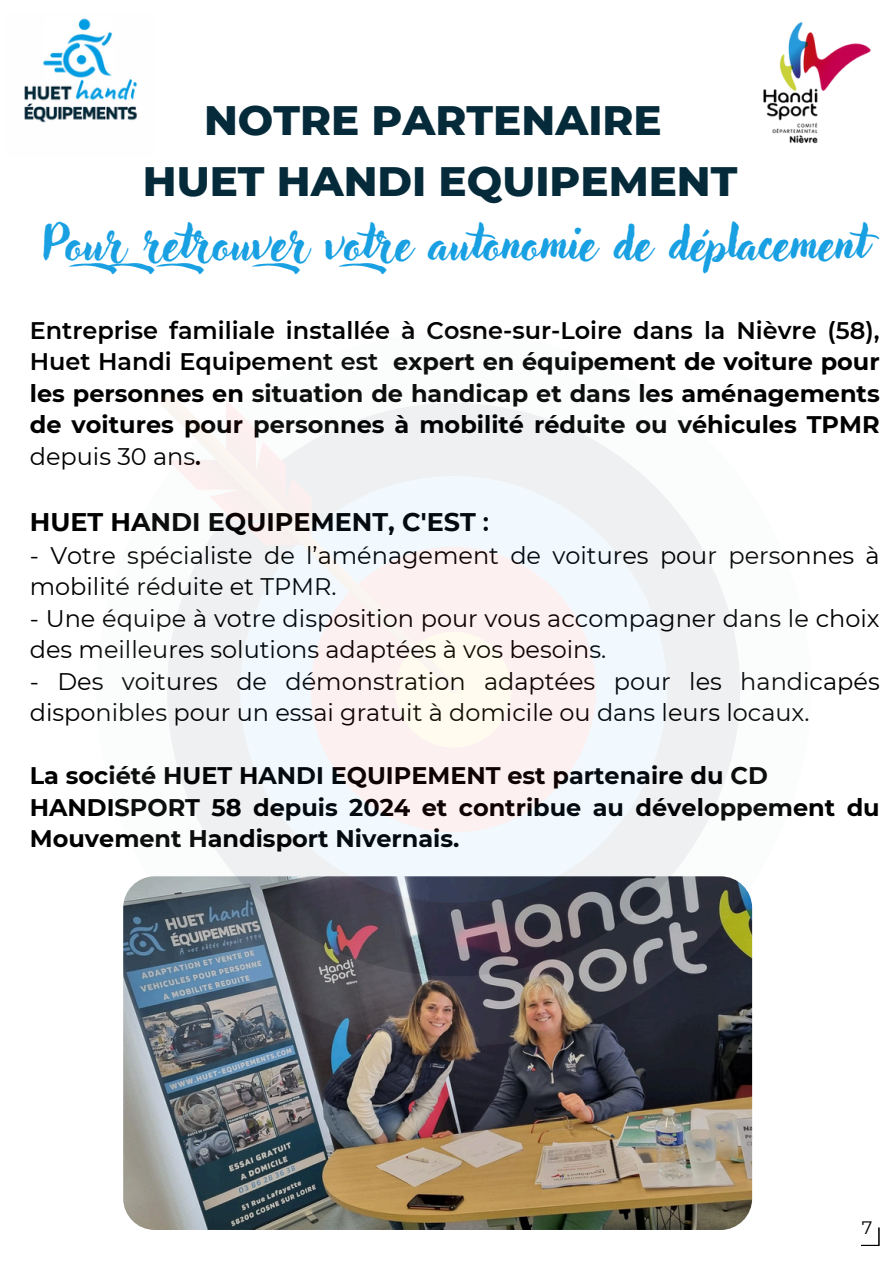
<style>
.page{position:relative;width:894px;height:1264px;background:#fff}
.page>*{position:absolute;margin:0;border:0;box-sizing:border-box;transform-origin:0 0}
.t1{font:47.25px "Adlery Pro Swash";color:#18a0e2}
.t2{font:800 42px "Montserrat";color:#052a39}
.t3{font:700 25.5px "Montserrat";color:#000}
.t4{font:700 24px/31.5px "Montserrat";color:#000}
.t5{font:24px/31.5px "Montserrat";color:#000}
.t6{font:18px "Montserrat";color:#000}
.s1{font-weight:600}
.s2{font-weight:400}
</style>
<div class="page">
<svg style="left:861px;top:1227px;width:18px;height:19px"></svg>
<img style="left:24px;top:18px;width:114px;height:105px">
<img style="left:123px;top:876px;width:629px;height:353px;border-radius:32px">
<img style="left:763px;top:22px;width:108px;height:122px">
<svg style="left:123px;top:403px;width:630px;height:643px"></svg>
<svg style="left:160px;top:403px;width:298px;height:291px"></svg>
<svg style="left:160px;top:393px;width:152px;height:152px"></svg>
<p class="t2" style="left:204px;top:95px;width:459px">NOTRE PARTENAIRE</p>
<p class="t2" style="left:143px;top:155px;width:596px">HUET HANDI EQUIPEMENT</p>
<p class="t1" style="left:42px;top:221px;width:826px">Pourretrouvervotre autonomie de déplacement</p>
<p class="t4" style="left:30px;top:314px;width:851px;text-align:justify"><span class="s1">Entreprise familiale installée à Cosne-sur-Loire dans la Nièvre (58), Huet Handi Equipement est</span> expert en équipement de voiture pour les personnes en situation de handicap et dans les aménagements de voitures pour personnes à mobilité réduite ou véhicules TPMR <span class="s2">depuis 30 ans</span><span class="s1">.</span></p>
<p class="t3" style="left:30px;top:506px;width:460px">HUET HANDI EQUIPEMENT, C'EST <span class="s1">:</span></p>
<p class="t5" style="left:30px;top:539px;width:851px">- Votre spécialiste de l’aménagement de voitures pour personnes à mobilité réduite et TPMR.</p>
<p class="t5" style="left:30px;top:602px;width:851px">- Une équipe à votre disposition pour vous accompagner dans le choix des meilleures solutions adaptées à vos besoins.</p>
<h2 class="t5" style="left:30px;top:665px;width:851px">- Des voitures de démonstration adaptées pour les handicapés disponibles pour un essai gratuit à domicile ou dans leurs locaux.</h2>
<h1 class="t4" style="left:30px;top:759px;width:851px">La société HUET HANDI EQUIPEMENT est partenaire du CD<br>HANDISPORT 58 depuis 2024 et contribue au développement du<br>Mouvement Handisport Nivernais.</h1>
<h4 class="t6" style="left:861px;top:1216px;width:12px">7</h4>
</div>
